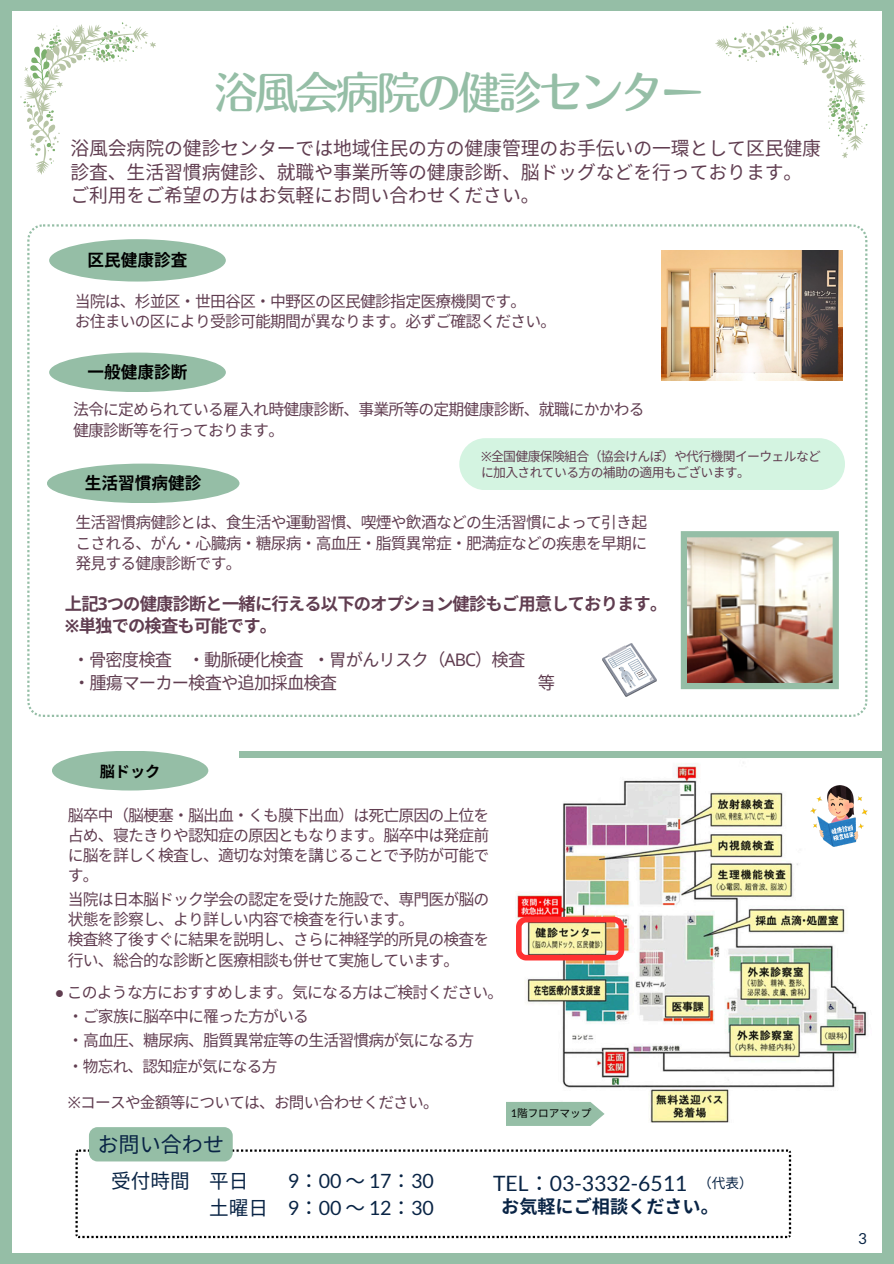
<style>
.page{position:relative;width:894px;height:1264px;background:#fff}
.page>*{position:absolute;margin:0;border:0;box-sizing:border-box;transform-origin:0 0}
.t1{font:43.95px "Motoya Ma Aporo Std W4";letter-spacing:-.075em;color:#95bea6}
.t2{font:21.15px "Lato";color:#092445}
.t3{font:21.15px "Noto Sans CJ Ksc";color:#092445}
.t4{font:19.65px "Lato";color:#092445}
.t5{font:19.65px "Noto Sans CJ Ksc";color:#092445}
.t6{font:18.75px/23.7px "Noto Sans CJ Ksc";letter-spacing:-.005em;color:#603d50}
.t7{font:700 18.15px "Noto Sans CJ Ksc";color:#092445}
.t8{font:700 17.25px/21.3px "Noto Sans CJ Ksc";letter-spacing:-.05em;color:#603d50}
.t9{font:17.25px "Noto Sans CJ Ksc";letter-spacing:-.05em;color:#603d50}
.t10{font:700 16.65px "Noto Sans CJ Ksc";color:#000}
.t11{font:15.75px/20.2px "Noto Sans CJ Ksc";letter-spacing:-.05em;color:#603d50}
.t12{font:700 15.15px "Noto Sans CJ Ksc";color:#000}
.t13{font:15.15px "Lato";color:#092445}
.t14{font:13.65px "Noto Sans CJ Ksc";color:#092445}
.t15{font:12.9px/16px "Noto Sans CJ Ksc";letter-spacing:-.05em;color:#603d50}
.t16{font:10.65px "Noto Sans CJ Ksc";color:#000}
.s1{font-family:"Noto Sans"}
.s2{font-family:"Lato"}
.s3{font-family:"Noto Sans CJ Ksc"}
</style>
<div class="page">
<div style="left:0;top:0;width:893px;height:1263px;background:#95bea6"></div>
<div style="left:12px;top:11px;width:869px;height:1241px;background:#fff"></div>
<svg style="left:75px;top:1149px;width:715px;height:89px"></svg>
<img style="left:516px;top:757px;width:355px;height:365px">
<svg style="left:506px;top:1101px;width:98px;height:24px;background:#9fc4ae"></svg>
<svg style="left:516px;top:916px;width:108px;height:44px;background:#e19974"></svg>
<svg style="left:27px;top:224px;width:839px;height:493px"></svg>
<div style="left:47px;top:463px;width:192px;height:40px;background:#95bea6;border-radius:50%"></div>
<div style="left:49px;top:239px;width:177px;height:42px;background:#95bea6;border-radius:50%"></div>
<div style="left:239px;top:750px;width:654px;height:7px;background:#95bea6"></div>
<svg style="left:20px;top:22px;width:136px;height:152px"></svg>
<svg style="left:715px;top:22px;width:152px;height:136px"></svg>
<img style="left:602px;top:643px;width:54px;height:53px">
<img style="left:810px;top:785px;width:57px;height:61px">
<img style="left:680px;top:531px;width:158px;height:158px">
<img style="left:660px;top:250px;width:181px;height:131px">
<div style="left:49px;top:352px;width:177px;height:40px;background:#95bea6;border-radius:50%"></div>
<div style="left:52px;top:750px;width:156px;height:40px;background:#95bea6;border-radius:50%"></div>
<div style="left:459px;top:438px;width:385px;height:52px;background:#d4f4e1;border-radius:26px"></div>
<div style="left:89px;top:1127px;width:144px;height:34px;background:#95bea6;border-radius:9px"></div>
<h6 class="t1" style="left:214px;top:70px;width:492px">浴風会病院の健診センター</h6>
<p class="t6" style="left:70px;top:135px;width:750px">浴風会病院の健診センターでは地域住民の方の健康管理のお手伝いの一環として区民健康診査、生活習慣病健診、就職や事業所等の健康診断、脳ドッグなどを行っております。ご利用をご希望の方はお気軽にお問い合わせください。</p>
<h1 class="t10" style="left:87px;top:247px;width:101px">区民健康診査</h1>
<h6 class="t11" style="left:75px;top:290px;width:453px">当院は、杉並区・世田谷区・中野区の区民健診指定医療機関です。</h6>
<p class="t11" style="left:75px;top:311px;width:483px">お住まいの区により受診可能期間が異なります。必ずご確認ください。</p>
<p class="t10" style="left:87px;top:359px;width:100px">一般健康診断</p>
<p class="t11" style="left:73px;top:399px;width:573px">法令に定められている雇入れ時健康診断、事業所等の定期健康診断、就職にかかわる健康診断等を行っております。</p>
<p class="t10" style="left:85px;top:470px;width:117px">生活習慣病健診</p>
<p class="t15" style="left:481px;top:447px;width:341px"><span class="s1">※</span>全国健康保険組合（協会けんぽ）や代行機関イーウェルなどに加入されている方の補助の適用もございます。</p>
<p class="t11" style="left:75px;top:511px;width:573px;text-align:justify">生活習慣病健診とは、食生活や運動習慣、喫煙や飲酒などの生活習慣によって引き起こされる、がん・心臓病・糖尿病・高血圧・脂質異常症・肥満症などの疾患を早期に発見する健康診断です。</p>
<p class="t8" style="left:65px;top:592px;width:604px">上記<span class="s1">3</span>つの健康診断と一緒に行える以下のオプション健診もご用意しております。<span class="s1">※</span>単独での検査も可能です。</p>
<p class="t9" style="left:73px;top:645px;width:101px">・骨密度検査</p>
<p class="t9" style="left:188px;top:646px;width:118px">・動脈硬化検査</p>
<p class="t9" style="left:313px;top:646px;width:214px">・胃がんリスク（<span class="s1">ABC</span>）検査</p>
<p class="t9" style="left:73px;top:669px;width:266px">・腫瘍マーカー検査や追加採血検査</p>
<p class="t9" style="left:538px;top:669px;width:19px">等</p>
<p class="t12" style="left:100px;top:759px;width:62px">脳ドック</p>
<p class="t11" style="left:68px;top:803px;width:423px;text-align:justify">脳卒中（脳梗塞・脳出血・くも膜下出血）は死亡原因の上位を占め、寝たきりや認知症の原因ともなります。脳卒中は発症前に脳を詳しく検査し、適切な対策を講じることで予防が可能です。</p>
<p class="t11" style="left:68px;top:888px;width:423px">当院は日本脳ドック学会の認定を受けた施設で、専門医が脳の状態を診察し、より詳しい内容で検査を行います。</p>
<h3 class="t11" style="left:68px;top:928px;width:423px">検査終了後すぐに結果を説明し、さらに神経学的所見の検査を行い、総合的な診断と医療相談も併せて実施しています。</h3>
<p class="t11" style="left:55px;top:981px;width:450px"><span class="s1">●</span> このような方におすすめします。気になる方はご検討ください。</p>
<p class="t11" style="left:68px;top:1004px;width:242px">・ご家族に脳卒中に罹った方がいる</p>
<p class="t11" style="left:68px;top:1029px;width:406px">・高血圧、糖尿病、脂質異常症等の生活習慣病が気になる方</p>
<p class="t11" style="left:68px;top:1054px;width:209px">・物忘れ、認知症が気になる方</p>
<p class="t11" style="left:68px;top:1090px;width:372px"><span class="s1">※</span>コースや金額等については、お問い合わせください。</p>
<p class="t3" style="left:97px;top:1127px;width:128px">お問い合わせ</p>
<p class="t16" style="left:510px;top:1104px;width:82px"><span class="s2">1</span>階フロアマップ</p>
<h4 class="t5" style="left:111px;top:1164px;width:132px">受付時間 平日</h4>
<h4 class="t4" style="left:288px;top:1168px;width:148px">9<span class="s3">：</span> 00 <span class="s3">～</span> 17<span class="s3">：</span> 30</h4>
<h4 class="t5" style="left:209px;top:1191px;width:53px">土曜日</h4>
<h4 class="t4" style="left:288px;top:1195px;width:148px">9<span class="s3">：</span> 00 <span class="s3">～</span> 12<span class="s3">：</span> 30</h4>
<h5 class="t2" style="left:493px;top:1169px;width:195px">TEL<span class="s3">：</span> 03-3332-6511</h5>
<h6 class="t7" style="left:501px;top:1191px;width:219px">お気軽にご相談ください。</h6>
<p class="t14" style="left:698px;top:1172px;width:56px">（代表）</p>
<h6 class="t13" style="left:858px;top:1229px;width:10px">3</h6>
</div>
